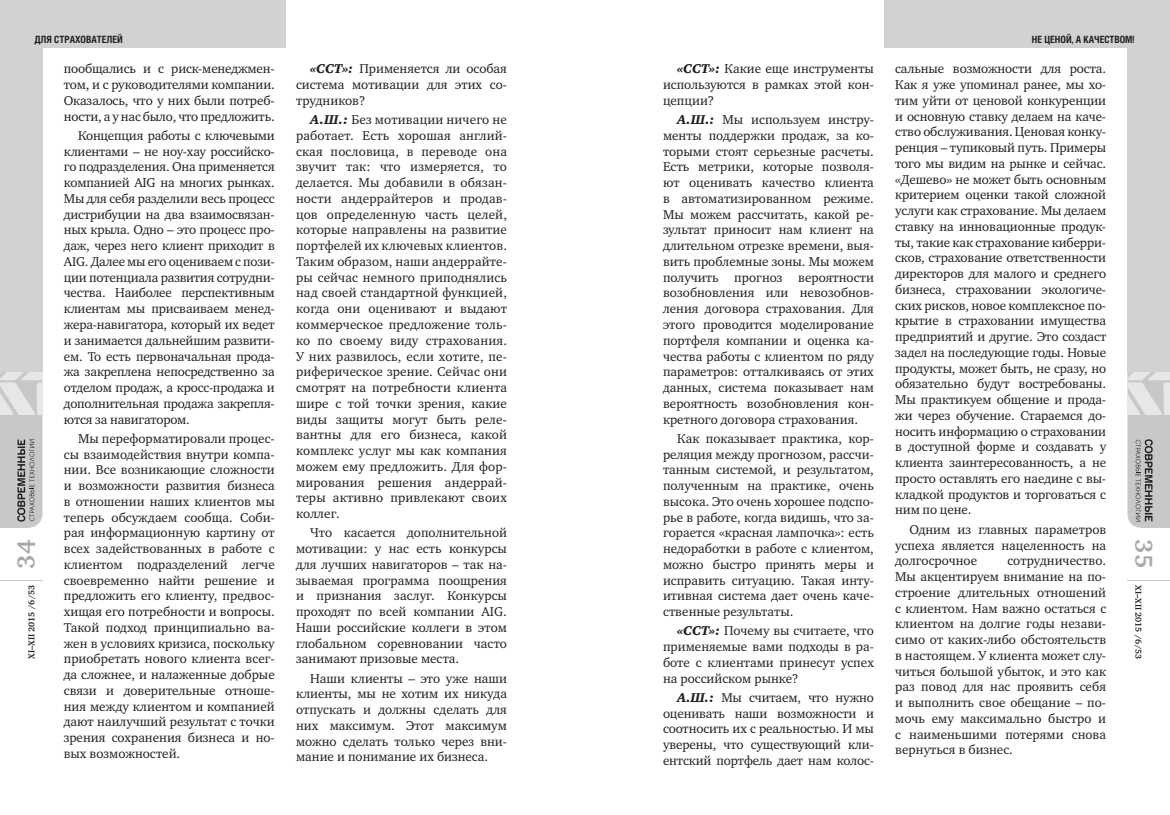
<style>
.page{position:relative;width:1170px;height:815px;background:#fff}
.page>*{position:absolute;margin:0;border:0;box-sizing:border-box;transform-origin:0 0}
.t1{font:700 25px "Charter ITC";color:#a8a9ad}
.Текст{font:13.12px/15.8px "Charter ITC";color:#231f20;text-align:justify}
.t2{font:700 10px "Helios Cond";color:#231f20}
.t3{font:700 8.75px "Charter ITC";letter-spacing:-.005em;color:#231f20}
.s1{font-family:"Charter Black ITC";font-style:italic}
</style>
<div class="page">
<div style="left:1127px;top:43px;width:42px;height:329px;background:#d1d2d4"></div>
<div style="left:0;top:43px;width:43px;height:329px;background:#d1d2d4"></div>
<div style="left:883px;top:0;width:286px;height:48px;background:#d1d2d4"></div>
<div style="left:0;top:0;width:285px;height:48px;background:#d1d2d4"></div>
<hr style="left:0;top:580px;width:43px;height:1px;background:#c7c8ca">
<hr style="left:1127px;top:580px;width:42px;height:1px;background:#c7c8ca">
<svg style="left:0;top:372px;width:43px;height:156px;background:#c2c3c5"></svg>
<svg style="left:1127px;top:372px;width:42px;height:156px;background:#c2c3c5"></svg>
<p class="t2" style="left:34px;top:33px;width:90px">ДЛЯ СТРАХОВАТЕЛЕЙ</p>
<p class="t2" style="left:1031px;top:33px;width:104px">НЕ ЦЕНОЙ, А КАЧЕСТВОМ!</p>
<p class="Текст" style="left:64px;top:61px;width:212px">пообщались и с риск-менеджмен&shy;том, и с руководителями компании.<br>Оказалось, что у них были потреб&shy;ности, а у нас было, что предложить.</p>
<p class="Текст" style="left:64px;top:128px;width:212px;text-indent:14px">Концепция работы с ключевыми клиентами – не ноу-хау российско&shy;го подразделения. Она применяется компанией AIG на многих рынках.<br>Мы для себя разделили весь процесс дистрибуции на два взаимосвязан&shy;ных крыла. Одно – это процесс про&shy;даж, через него клиент приходит в AIG. Далее мы его оцениваем с пози&shy;ции потенциала развития сотрудни&shy;чества. Наиболее перспективным клиентам мы присваиваем менед&shy;жера-навигатора, который их ведет и занимается дальнейшим развити&shy;ем. То есть первоначальная прода&shy;жа закреплена непосредственно за отделом продаж, а кросс-продажа и дополнительная продажа закрепля&shy;ются за навигатором.</p>
<p class="Текст" style="left:64px;top:430px;width:212px;text-indent:14px">Мы переформатировали процес&shy;сы взаимодействия внутри компа&shy;нии. Все возникающие сложности и возможности развития бизнеса в отношении наших клиентов мы теперь обсуждаем сообща. Соби&shy;рая информационную картину от всех задействованных в работе с клиентом подразделений легче своевременно найти решение и предложить его клиенту, предвос&shy;хищая его потребности и вопросы.<br>Такой подход принципиально ва&shy;жен в условиях кризиса, поскольку приобретать нового клиента всег&shy;да сложнее, и налаженные добрые связи и доверительные отноше&shy;ния между клиентом и компанией дают наилучший результат с точки зрения сохранения бизнеса и но&shy;вых возможностей.</p>
<p class="Текст" style="left:296px;top:61px;width:212px;text-indent:14px"><span class="s1">«ССТ»:</span> Применяется ли особая система мотивации для этих со&shy;трудников?</p>
<p class="Текст" style="left:296px;top:112px;width:212px;text-indent:14px"><span class="s1">А.Ш.:</span> Без мотивации ничего не работает. Есть хорошая англий&shy;ская пословица, в переводе она звучит так: что измеряется, то делается. Мы добавили в обязан&shy;ности андеррайтеров и продав&shy;цов определенную часть целей, которые направлены на развитие портфелей их ключевых клиентов.<br>Таким образом, наши андеррайте&shy;ры сейчас немного приподнялись над своей стандартной функцией, когда они оценивают и выдают коммерческое предложение толь&shy;ко по своему виду страхования.<br>У них развилось, если хотите, пе&shy;риферическое зрение. Сейчас они смотрят на потребности клиента шире с той точки зрения, какие виды защиты могут быть реле&shy;вантны для его бизнеса, какой комплекс услуг мы как компания можем ему предложить. Для фор&shy;мирования решения андеррай&shy;теры активно привлекают своих коллег.</p>
<p class="Текст" style="left:296px;top:525px;width:212px;text-indent:14px">Что касается дополнительной мотивации: у нас есть конкурсы для лучших навигаторов – так на&shy;зываемая программа поощрения и признания заслуг. Конкурсы проходят по всей компании AIG.<br>Наши российские коллеги в этом глобальном соревновании часто занимают призовые места.</p>
<p class="Текст" style="left:296px;top:670px;width:212px;text-indent:14px">Наши клиенты – это уже наши клиенты, мы не хотим их никуда отпускать и должны сделать для них максимум. Этот максимум можно сделать только через вни&shy;мание и понимание их бизнеса.</p>
<p class="Текст" style="left:663px;top:61px;width:212px;text-indent:14px"><span class="s1">«ССТ»:</span> Какие еще инструменты используются в рамках этой кон&shy;цепции?</p>
<p class="Текст" style="left:663px;top:112px;width:212px;text-indent:14px"><span class="s1">А.Ш.:</span> Мы используем инстру&shy;менты поддержки продаж, за ко&shy;торыми стоят серьезные расчеты.<br>Есть метрики, которые позволя&shy;ют оценивать качество клиента в автоматизированном режиме.<br>Мы можем рассчитать, какой ре&shy;зультат приносит нам клиент на длительном отрезке времени, выя&shy;вить проблемные зоны. Мы можем получить прогноз вероятности возобновления или невозобнов&shy;ления договора страхования. Для этого проводится моделирование портфеля компании и оценка ка&shy;чества работы с клиентом по ряду параметров: отталкиваясь от этих данных, система показывает нам вероятность возобновления кон&shy;кретного договора страхования.</p>
<p class="Текст" style="left:663px;top:430px;width:212px;text-indent:14px">Как показывает практика, кор&shy;реляция между прогнозом, рассчи&shy;танным системой, и результатом, полученным на практике, очень высока. Это очень хорошее подспо&shy;рье в работе, когда видишь, что за&shy;горается «красная лампочка»: есть недоработки в работе с клиентом, можно быстро принять меры и исправить ситуацию. Такая инту&shy;итивная система дает очень каче&shy;ственные результаты.</p>
<p class="Текст" style="left:663px;top:623px;width:212px;text-indent:14px"><span class="s1">«ССТ»:</span> Почему вы считаете, что применяемые вами подходы в ра&shy;боте с клиентами принесут успех на российском рынке?</p>
<p class="Текст" style="left:663px;top:689px;width:212px;text-indent:14px"><span class="s1">А.Ш.:</span> Мы считаем, что нужно оценивать наши возможности и соотносить их с реальностью. И мы уверены, что существующий кли&shy;ентский портфель дает нам колос-</p>
<p class="Текст" style="left:895px;top:61px;width:212px">сальные возможности для роста.<br>Как я уже упоминал ранее, мы хо&shy;тим уйти от ценовой конкуренции и основную ставку делаем на каче&shy;ство обслуживания. Ценовая конку&shy;ренция – тупиковый путь. Примеры того мы видим на рынке и сейчас. «Дешево» не может быть основным критерием оценки такой сложной услуги как страхование. Мы делаем ставку на инновационные продук&shy;ты, такие как страхование киберри&shy;сков, страхование ответственности директоров для малого и среднего бизнеса, страховании экологиче&shy;ских рисков, новое комплексное по&shy;крытие в страховании имущества предприятий и другие. Это создаст задел на последующие годы. Новые продукты, может быть, не сразу, но обязательно будут востребованы.<br>Мы практикуем общение и прода&shy;жи через обучение. Стараемся до&shy;носить информацию о страховании в доступной форме и создавать у клиента заинтересованность, а не просто оставлять его наедине с вы&shy;кладкой продуктов и торговаться с ним по цене.</p>
<p class="Текст" style="left:895px;top:521px;width:212px;text-indent:14px">Одним из главных параметров успеха является нацеленность на долгосрочное</p>
<h1 class="t1" style="left:10px;top:569px;width:31px;rotate:-90deg">34</h1>
<h1 class="t1" style="left:1159px;top:539px;width:31px;rotate:90deg">35</h1>
<p class="t3" style="left:26px;top:659px;width:75px;rotate:-90deg">XI–XII 2015 /6/53</p>
<p class="t3" style="left:1143px;top:585px;width:75px;rotate:90deg">XI–XII 2015 /6/53</p>
<p class="Текст" style="left:895px;top:553px;width:212px;text-indent:112px">сотрудничество.<br>Мы акцентируем внимание на по&shy;строение длительных отношений с клиентом. Нам важно остаться с клиентом на долгие годы незави&shy;симо от каких-либо обстоятельств в настоящем. У клиента может слу&shy;читься большой убыток, и это как раз повод для нас проявить себя и выполнить свое обещание – по&shy;мочь ему максимально быстро и с наименьшими потерями снова вернуться в бизнес.</p>
</div>
